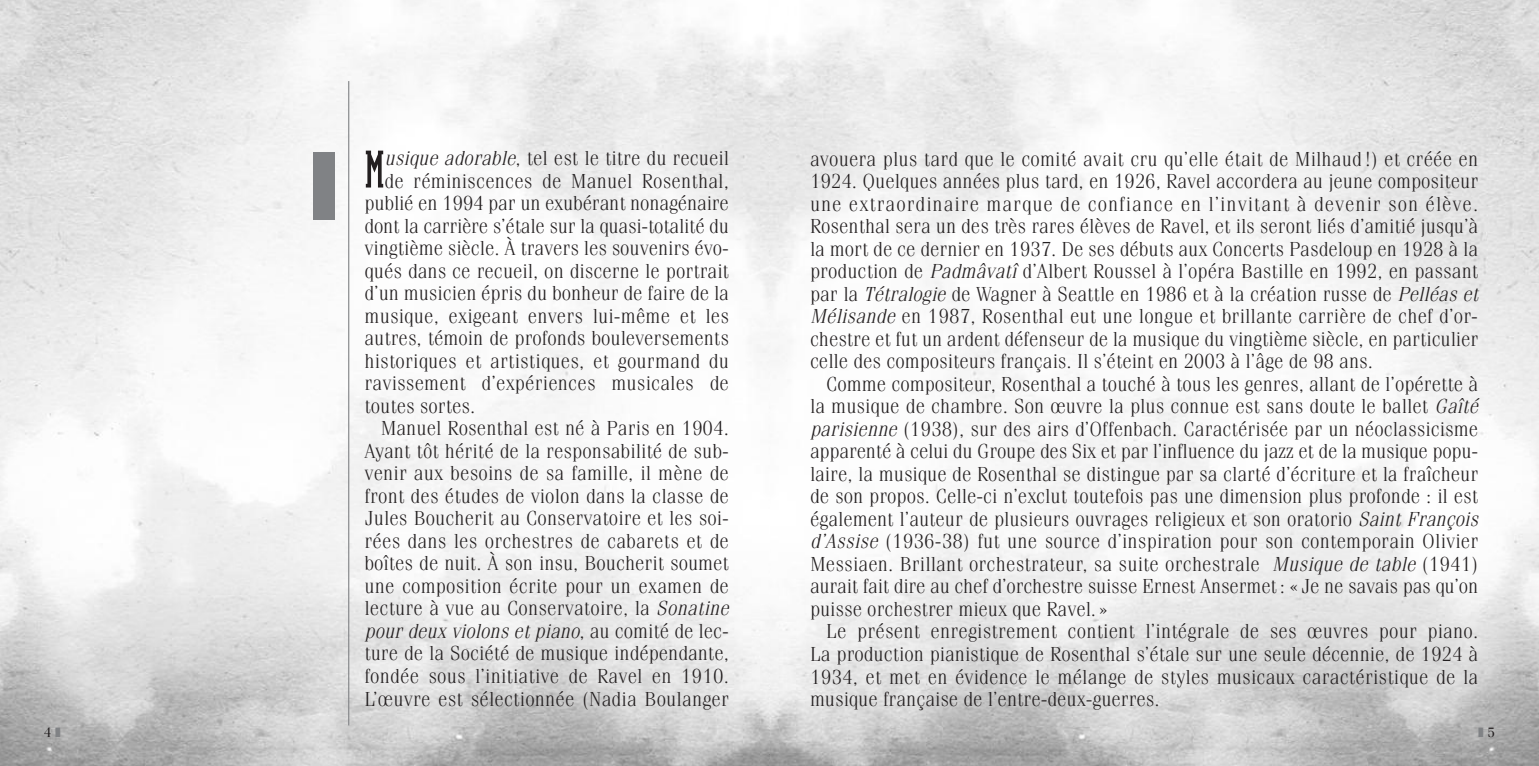
<style>
.page{position:relative;width:1539px;height:766px;background:#fff}
.page>*{position:absolute;margin:0;border:0;box-sizing:border-box;transform-origin:0 0}
.t1{font:700 63.23px "Modula Serif";color:#231f20}
.t2{font:300 20.25px/22.5px "Fenice";letter-spacing:.005em;color:#231f20;text-align:justify}
.t3{font:italic 300 20.25px "Fenice";letter-spacing:.005em;color:#231f20}
.t4{font:13.5px "Fenice";color:#231f20}
.s1{font-style:italic}
.s2{font-style:normal}
.s3{color:#808285}
</style>
<div class="page">
<img style="left:0;top:0;width:1539px;height:765px">
<div style="left:313px;top:152px;width:21px;height:67px;background:#808285"></div>
<hr style="left:348px;top:81px;width:1px;height:644px;background:#808285">
<h1 class="t1" style="left:364px;top:129px;width:22px">M</h1>
<p class="t2" style="left:384px;top:148px;width:346px"><span class="s1">usique adorable</span>, tel est le titre du recueil</p>
<p class="t2" style="left:384px;top:171px;width:346px">de réminiscences de Manuel Rosenthal,</p>
<p class="t2" style="left:365px;top:193px;width:366px">publié en 1994 par un exubérant nonagénaire</p>
<p class="t2" style="left:364px;top:216px;width:366px">dont la carrière s’étale sur la quasi-totalité du</p>
<p class="t2" style="left:364px;top:238px;width:366px">vingtième siècle. À travers les souvenirs évo-</p>
<p class="t2" style="left:364px;top:261px;width:366px">qués dans ce recueil, on discerne le portrait</p>
<p class="t2" style="left:364px;top:283px;width:366px">d’un musicien épris du bonheur de faire de la</p>
<p class="t2" style="left:364px;top:306px;width:366px">musique, exigeant envers lui-même et les</p>
<p class="t2" style="left:364px;top:328px;width:366px">autres, témoin de profonds bouleversements</p>
<p class="t2" style="left:364px;top:351px;width:366px">historiques et artistiques, et gourmand du</p>
<p class="t2" style="left:364px;top:373px;width:366px">ravissement d’expériences musicales de</p>
<p class="t2" style="left:364px;top:396px;width:112px">toutes sortes.</p>
<p class="t2" style="left:381px;top:418px;width:350px">Manuel Rosenthal est né à Paris en 1904.</p>
<p class="t2" style="left:364px;top:441px;width:366px">Ayant tôt hérité de la responsabilité de sub-</p>
<p class="t2" style="left:364px;top:463px;width:366px">venir aux besoins de sa famille, il mène de</p>
<p class="t2" style="left:364px;top:486px;width:366px">front des études de violon dans la classe de</p>
<p class="t2" style="left:364px;top:508px;width:366px">Jules Boucherit au Conservatoire et les soi-</p>
<p class="t2" style="left:364px;top:531px;width:366px">rées dans les orchestres de cabarets et de</p>
<p class="t2" style="left:364px;top:553px;width:366px">boîtes de nuit. À son insu, Boucherit soumet</p>
<p class="t2" style="left:364px;top:576px;width:366px">une composition écrite pour un examen de</p>
<p class="t2" style="left:364px;top:598px;width:366px">lecture à vue au Conservatoire, la <span class="s1">Sonatine</span></p>
<p class="t3" style="left:364px;top:623px;width:366px">pour deux violons et piano<span class="s2">, au comité de lec-</span></p>
<p class="t2" style="left:364px;top:643px;width:366px">ture de la Société de musique indépendante,</p>
<p class="t2" style="left:364px;top:666px;width:366px">fondée sous l’initiative de Ravel en 1910.</p>
<p class="t2" style="left:364px;top:688px;width:366px">L’œuvre est sélectionnée (Nadia Boulanger</p>
<p class="t2" style="left:810px;top:149px;width:670px">avouera plus tard que le comité avait cru qu’elle était de Milhaud!) et créée en 1924. Quelques années plus tard, en 1926, Ravel accordera au jeune compositeur une extraordinaire marque de confiance en l’invitant à devenir son élève.<br>Rosenthal sera un des très rares élèves de Ravel, et ils seront liés d’amitié jusqu’à la mort de ce dernier en 1937. De ses débuts aux Concerts Pasdeloup en 1928 à la production de <span class="s1">Padmâvatî</span> d’Albert Roussel à l’opéra Bastille en 1992, en passant par la <span class="s1">Tétralogie</span> de Wagner à Seattle en 1986 et à la création russe de <span class="s1">Pelléas et Mélisande</span> en 1987, Rosenthal eut une longue et brillante carrière de chef d’or&shy;chestre et fut un ardent défenseur de la musique du vingtième siècle, en particulier celle des compositeurs français. Il s’éteint en 2003 à l’âge de 98 ans.</p>
<p class="t2" style="left:810px;top:374px;width:670px;text-indent:16px">Comme compositeur, Rosenthal a touché à tous les genres, allant de l’opérette à la musique de chambre. Son œuvre la plus connue est sans doute le ballet <span class="s1">Gaîté parisienne</span> (1938), sur des airs d’Offenbach. Caractérisée par un néoclassicisme apparenté à celui du Groupe des Six et par l’influence du jazz et de la musique popu&shy;laire, la musique de Rosenthal se distingue par sa clarté d’écriture et la fraîcheur de son propos. Celle-ci n’exclut toutefois pas une dimension plus profonde : il est également l’auteur de plusieurs ouvrages religieux et son oratorio <span class="s1">Saint François d’Assise</span> (1936-38) fut une source d’inspiration pour son contemporain Olivier Messiaen. Brillant orchestrateur, sa suite orchestrale <span class="s1">Musique de table</span> (1941) aurait fait dire au chef d’orchestre suisse Ernest Ansermet: «Je ne savais pas qu’on puisse orchestrer mieux que Ravel.»</p>
<p class="t2" style="left:810px;top:621px;width:670px;text-indent:16px">Le présent enregistrement contient l’intégrale de ses œuvres pour piano.<br>La production pianistique de Rosenthal s’étale sur une seule décennie, de 1924 à 1934, et met en évidence le mélange de styles musicaux caractéristique de la musique française de l’entre-deux-guerres.</p>
<p class="t4" style="left:44px;top:727px;width:18px">4 <span class="s3">❚</span></p>
<p class="t4" style="left:1478px;top:727px;width:18px"><span class="s3">❚</span> 5</p>
</div>
